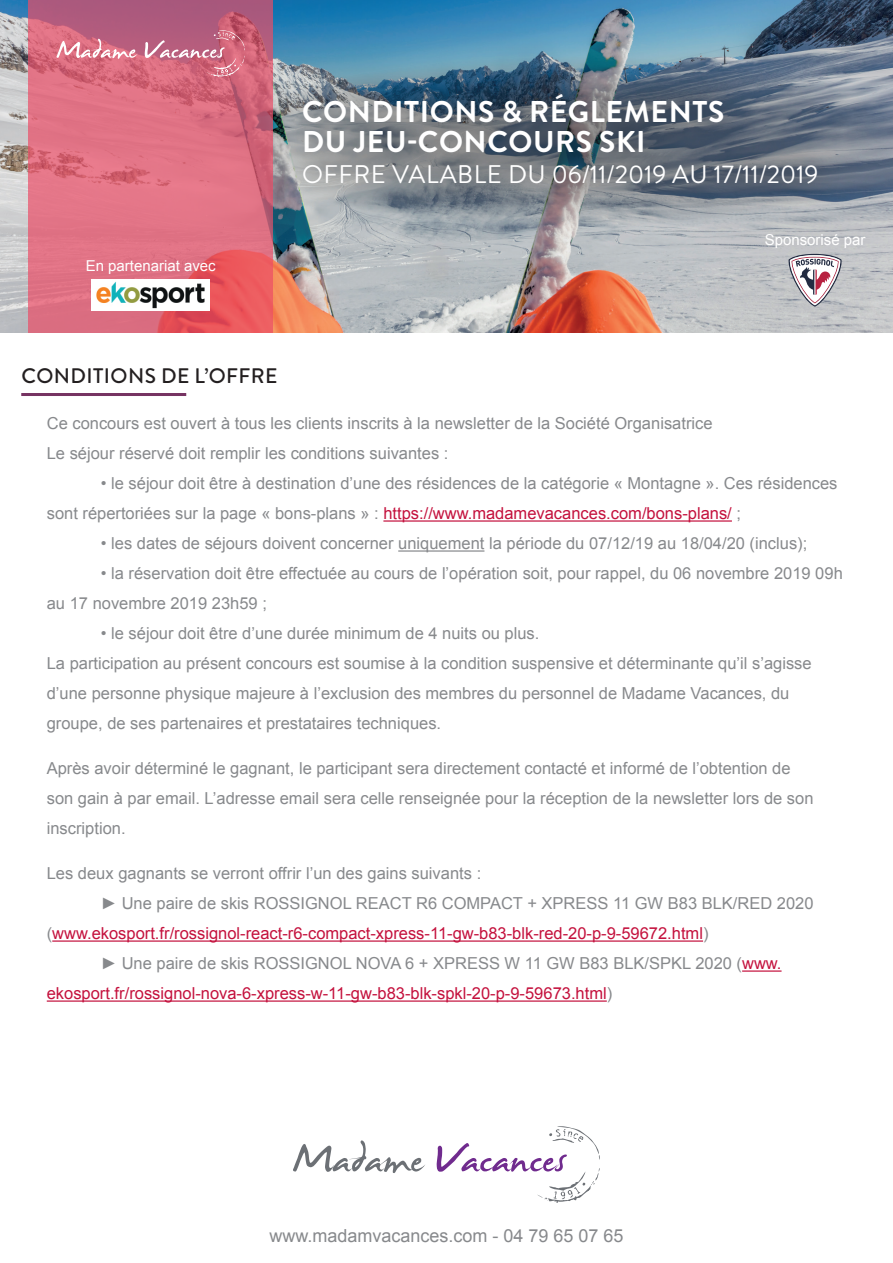
<style>
.page{position:relative;width:893px;height:1263px;background:#fff}
.page>*{position:absolute;margin:0;border:0;box-sizing:border-box;transform-origin:0 0}
.t1{font:700 30px/30.6px "Brandon Grotesque";letter-spacing:.02em;color:#fff}
.t2{font:25.5px "Brandon Grotesque";letter-spacing:.005em;color:#fff}
.t3{font:500 21px "Brandon Grotesque";letter-spacing:.02em;color:#231f20}
.t4{font:18px "Arial";color:#87898c}
.t5{font:16.5px/30px "Arial";color:#87898c}
.t6{font:16.5px "Arial";color:#c4113d}
.t7{font:15px "Arial";color:#fff}
.s1{color:#c4113d}
.s2{color:#87898c}
</style>
<div class="page">
<img style="left:0;top:0;width:893px;height:332px">
<svg style="left:273px;top:57px;width:620px;height:170px"></svg>
<svg style="left:28px;top:0;width:245px;height:332px;fill:#e07183"></svg>
<div style="left:276px;top:68px;width:568px;height:143px;background:#231f20;opacity:.3"></div>
<hr style="left:21px;top:393px;width:165px;height:3px;background:#763362">
<hr style="left:383px;top:520px;width:349px;height:2px;background:#c4113d">
<hr style="left:398px;top:550px;width:86px;height:2px;background:#87898c">
<hr style="left:52px;top:940px;width:651px;height:2px;background:#c4113d">
<hr style="left:742px;top:970px;width:39px;height:2px;background:#c4113d">
<hr style="left:47px;top:1000px;width:560px;height:2px;background:#c4113d">
<svg style="left:293px;top:1140px;width:132px;height:33px"></svg>
<svg style="left:437px;top:1126px;width:163px;height:77px"></svg>
<svg style="left:56px;top:38px;width:82px;height:21px"></svg>
<svg style="left:145px;top:30px;width:100px;height:47px"></svg>
<img style="left:92px;top:280px;width:118px;height:30px">
<svg style="left:788px;top:254px;width:54px;height:53px"></svg>
<h1 class="t1" style="left:302px;top:97px;width:424px">CONDITIONS &amp; RÉGLEMENTS<br>DU JEU-CONCOURS SKI</h1>
<h2 class="t2" style="left:302px;top:157px;width:518px">OFFRE VALABLE DU 06/11/2019 AU 17/11/2019</h2>
<p class="t7" style="left:86px;top:256px;width:132px">En partenariat avec</p>
<p class="t7" style="left:765px;top:230px;width:102px">Sponsorisé par</p>
<p class="t3" style="left:21px;top:361px;width:258px">CONDITIONS DE L’OFFRE</p>
<p class="t5" style="left:47px;top:409px;width:667px">Ce concours est ouvert à tous les clients inscrits à la newsletter de la Société Organisatrice<br>Le séjour réservé doit remplir les conditions suivantes :</p>
<p class="t5" style="left:47px;top:469px;width:792px;text-indent:54px">• le séjour doit être à destination d’une des résidences de la catégorie « Montagne ». Ces résidences sont répertoriées sur la page « bons-plans » : <span class="s1">https://www.madamevacances.com/bons-plans/</span> ;</p>
<p class="t5" style="left:101px;top:529px;width:708px">• les dates de séjours doivent concerner uniquement la période du 07/12/19 au 18/04/20 (inclus);</p>
<p class="t5" style="left:47px;top:559px;width:797px;text-indent:54px">• la réservation doit être effectuée au cours de l’opération soit, pour rappel, du 06 novembre 2019 09h au 17 novembre 2019 23h59 ;</p>
<p class="t5" style="left:47px;top:619px;width:766px;text-indent:54px">• le séjour doit être d’une durée minimum de 4 nuits ou plus.<br>La participation au présent concours est soumise à la condition suspensive et déterminante qu’il s’agisse d’une personne physique majeure à l’exclusion des membres du personnel de Madame Vacances, du groupe, de ses partenaires et prestataires techniques.</p>
<p class="t5" style="left:47px;top:754px;width:768px">Après avoir déterminé le gagnant, le participant sera directement contacté et informé de l’obtention de son gain à par email. L’adresse email sera celle renseignée pour la réception de la newsletter lors de son inscription.</p>
<p class="t5" style="left:47px;top:859px;width:436px">Les deux gagnants se verront offrir l’un des gains suivants :</p>
<p class="t5" style="left:101px;top:889px;width:714px">► Une paire de skis ROSSIGNOL REACT R6 COMPACT + XPRESS 11 GW B83 BLK/RED 2020</p>
<p class="t6" style="left:47px;top:923px;width:663px"><span class="s2">(</span>www.ekosport.fr/rossignol-react-r6-compact-xpress-11-gw-b83-blk-red-20-p-9-59672.html<span class="s2">)</span></p>
<p class="t5" style="left:101px;top:949px;width:682px">► Une paire de skis ROSSIGNOL NOVA 6 + XPRESS W 11 GW B83 BLK/SPKL 2020 (<span class="s1">www.</span></p>
<p class="t6" style="left:47px;top:983px;width:567px">ekosport.fr/rossignol-nova-6-xpress-w-11-gw-b83-blk-spkl-20-p-9-59673.html<span class="s2">)</span></p>
<p class="t4" style="left:269px;top:1223px;width:356px">www.madamvacances.com - 04 79 65 07 65</p>
</div>
